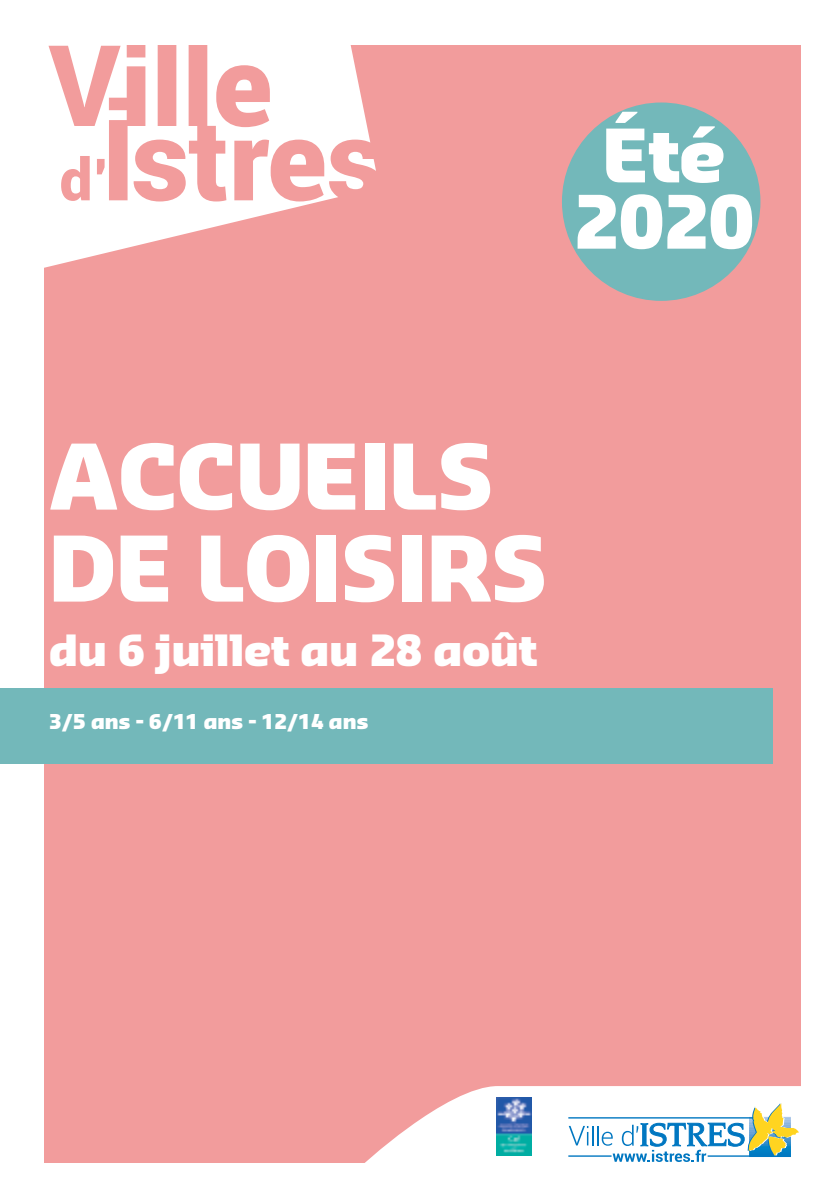
<style>
.page{position:relative;width:840px;height:1191px;background:#fff}
.page>*{position:absolute;margin:0;border:0;box-sizing:border-box;transform-origin:0 0}
.t1{font:900 88px/92px "Sansa";color:#fff}
.t2{font:900 71.8px/66.2px "Sansa";color:#fff;text-align:center}
.t3{font:900 42px "Sansa";color:#fff}
.t4{font:900 20px "Sansa";color:#fff}
</style>
<div class="page">
<div style="left:44px;top:45px;width:755px;height:1117px;background:#f29c9c"></div>
<svg style="left:358px;top:1086px;width:441px;height:77px;fill:#fff"></svg>
<svg style="left:370px;top:159px;width:6px;height:12px"></svg>
<svg style="left:44px;top:45px;width:326px;height:223px;fill:#fefcfc"></svg>
<div style="left:0;top:688px;width:772px;height:75px;background:#73b8ba"></div>
<div style="left:562px;top:103px;width:197px;height:197px;background:#73b8ba;border-radius:50%"></div>
<svg style="left:568px;top:1103px;width:231px;height:59px;background:#cadfdf"></svg>
<hr style="left:568px;top:1117px;width:184px;height:1px;background:#0077c1">
<img style="left:496px;top:1097px;width:35px;height:58px">
<h2 class="t2" style="left:574px;top:118px;width:181px">été<br>2020</h2>
<h1 class="t1" style="left:49px;top:426px;width:492px">accueils<br>DE LOISIRS</h1>
<h3 class="t3" style="left:49px;top:621px;width:489px">du 6 juillet au 28 août</h3>
<p class="t4" style="left:49px;top:708px;width:321px">3/5 ans - 6/11 ans - 12/14 ans</p>
</div>
